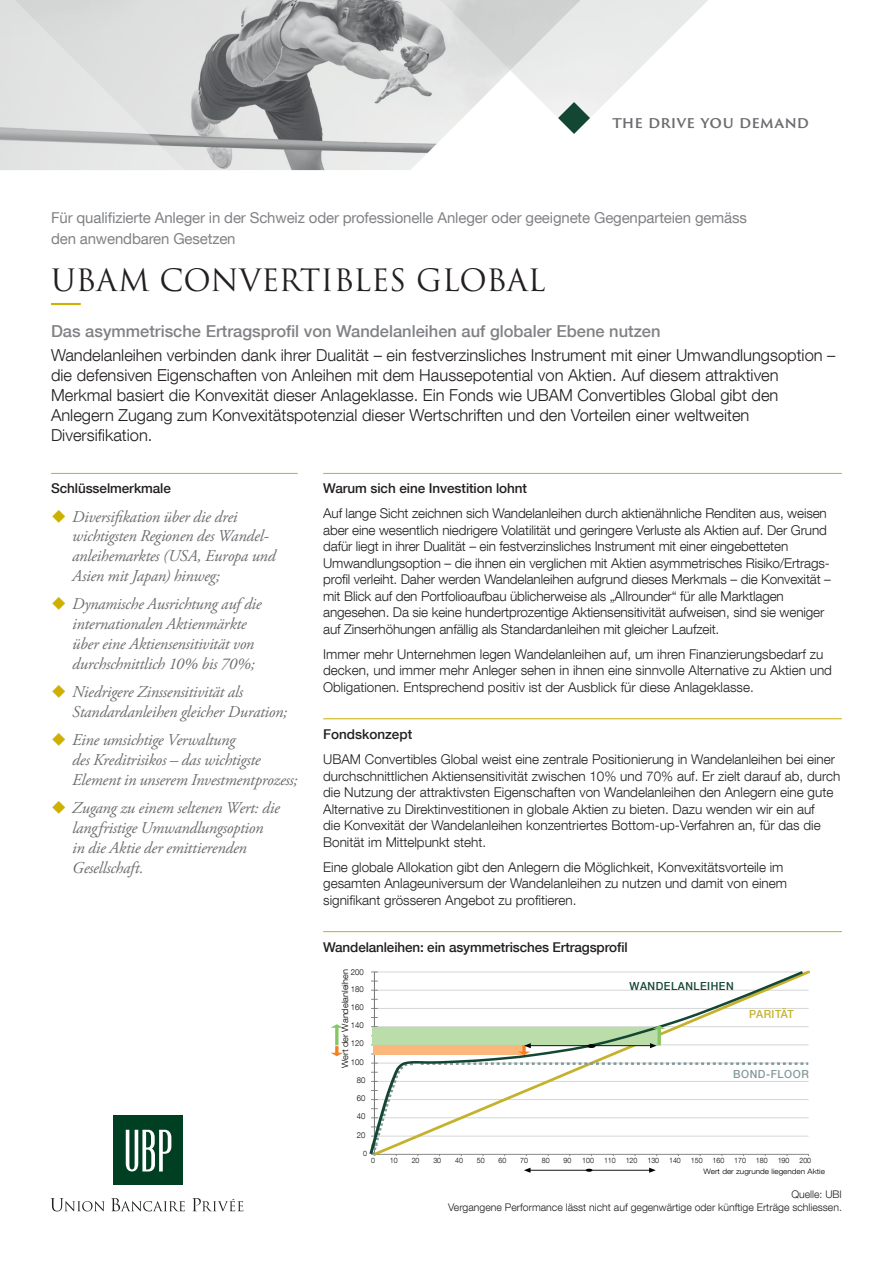
<style>
.page{position:relative;width:893px;height:1263px;background:#fff}
.page>*{position:absolute;margin:0;border:0;box-sizing:border-box;transform-origin:0 0}
.nom_du_fonds{font:30px "Trajan Pro 3";color:#231f20}
.t1{font:italic 16.5px/19.8px "Adobe Garamond Pro";letter-spacing:-.015em;color:#6c6d70}
.Texte_Intro{font:300 16.5px/19.8px "Helvetica Neue LT Com";color:#231f20}
.Texte_Intro-2{font:500 16.5px "Helvetica Neue LT Com";color:#808285}
.Tagline{font:600 15.45px "Trajan Sans Pro";letter-spacing:.005em;color:#6c6d70}
.t2{font:15px/21px "Helvetica Neue LT Com";letter-spacing:-.01em;color:#808285}
.Texte{font:300 13.5px/16.5px "Helvetica Neue LT Com";color:#231f20}
.Titre_Niv_2{font:500 13.5px "Helvetica Neue LT Com";letter-spacing:-.005em;color:#231f20}
.t3{font:500 11.1px "Helvetica Neue LT Com";letter-spacing:.05em;color:#144634;scale:.95 1}
.t4{font:500 11.1px "Helvetica Neue LT Com";letter-spacing:.05em;color:#839999;scale:.95 1}
.t5{font:500 11.1px "Helvetica Neue LT Com";letter-spacing:.015em;color:#c5b12a;scale:.95 1}
.Sources{font:300 10.5px "Helvetica Neue LT Com";color:#231f20}
.t6{font:300 8.7px "Helvetica Neue LT Com";color:#000001;scale:1.05 1}
.t7{font:300 8.1px "Helvetica Neue LT Com";color:#000001;scale:.95 1}
.t8{font:300 7.35px/10.8px "Helvetica Neue LT Com";color:#000001;scale:.95 1}
</style>
<div class="page">
<svg style="left:50px;top:1198px;width:55px;height:13px"></svg>
<svg style="left:111px;top:1198px;width:74px;height:13px"></svg>
<svg style="left:192px;top:1198px;width:51px;height:13px"></svg>
<div style="left:113px;top:1116px;width:70px;height:69px;background:#003f22"></div>
<svg style="left:126px;top:1130px;width:45px;height:41px"></svg>
<hr style="left:51px;top:303px;width:30px;height:2px;background:#ceb000">
<hr style="left:323px;top:473px;width:519px;height:1px;background:#ceb000">
<hr style="left:323px;top:718px;width:519px;height:1px;background:#ceb000">
<hr style="left:51px;top:473px;width:247px;height:1px;background:#ceb000">
<svg style="left:213px;top:0;width:297px;height:171px;background:#bebfbf"></svg>
<svg style="left:0;top:0;width:213px;height:170px;background:#d8d9d9"></svg>
<svg style="left:510px;top:0;width:198px;height:134px"></svg>
<hr style="left:323px;top:931px;width:519px;height:1px;background:#ceb000">
<hr style="left:335px;top:1027px;width:3px;height:18px;background:#84c664">
<svg style="left:331px;top:1024px;width:12px;height:4px"></svg>
<svg style="left:331px;top:1046px;width:12px;height:10px"></svg>
<hr style="left:529px;top:1170px;width:60px;height:1px;background:#000001">
<svg style="left:524px;top:1168px;width:6px;height:5px"></svg>
<svg style="left:586px;top:1169px;width:6px;height:3px"></svg>
<hr style="left:589px;top:1170px;width:61px;height:1px;background:#000001">
<svg style="left:649px;top:1168px;width:7px;height:5px"></svg>
<svg style="left:369px;top:971px;width:437px;height:183px"></svg>
<svg style="left:653px;top:1025px;width:12px;height:4px"></svg>
<svg style="left:370px;top:1043px;width:439px;height:113px"></svg>
<hr style="left:592px;top:1045px;width:59px;height:1px;background:#000001">
<hr style="left:530px;top:1045px;width:61px;height:1px;background:#000001">
<p class="Tagline" style="left:612px;top:111px;width:198px">THE DRIVE YOU DEMAND</p>
<p class="t2" style="left:51px;top:207px;width:697px">Für qualifizierte Anleger in der Schweiz oder professionelle Anleger oder geeignete Gegenparteien gemäss den anwendbaren Gesetzen</p>
<p class="nom_du_fonds" style="left:51px;top:260px;width:496px">UBAM CONVERTIBLES GLOBAL</p>
<p class="Texte_Intro-2" style="left:51px;top:321px;width:611px">Das asymmetrische Ertragsprofil von Wandelanleihen auf globaler Ebene nutzen</p>
<p class="Texte_Intro" style="left:51px;top:345px;width:786px">Wandelanleihen verbinden dank ihrer Dualität – ein festverzinsliches Instrument mit einer Umwandlungsoption – die defensiven Eigenschaften von Anleihen mit dem Haussepotential von Aktien. Auf diesem attraktiven Merkmal basiert die Konvexität dieser Anlageklasse. Ein Fonds wie UBAM Convertibles Global gibt den Anlegern Zugang zum Konvexitätspotenzial dieser Wertschriften und den Vorteilen einer weltweiten Diversifikation.</p>
<p class="Titre_Niv_2" style="left:51px;top:480px;width:121px">Schlüsselmerkmale</p>
<p class="t1" style="left:72px;top:507px;width:205px">Diversifikation über die drei wichtigsten Regionen des Wandel&shy;anleihemarktes (USA, Europa und<br>Asien mit Japan) hinweg;</p>
<p class="t1" style="left:72px;top:595px;width:191px">Dynamische Ausrichtung auf die internationalen Aktienmärkte über eine Aktiensensitivität von durchschnittlich 10% bis 70%;</p>
<p class="t1" style="left:72px;top:682px;width:216px">Niedrigere Zinssensitivität als<br>Standardanleihen gleicher Duration;</p>
<p class="t1" style="left:72px;top:730px;width:227px">Eine umsichtige Verwaltung<br>des Kreditrisikos – das wichtigste<br>Element in unserem Investmentprozess;</p>
<p class="t1" style="left:72px;top:798px;width:209px">Zugang zu einem seltenen Wert: die langfristige Umwandlungsoption in die Aktie der emittierenden<br>Gesellschaft.</p>
<p class="Titre_Niv_2" style="left:323px;top:480px;width:205px">Warum sich eine Investition lohnt</p>
<p class="Texte" style="left:323px;top:505px;width:509px">Auf lange Sicht zeichnen sich Wandelanleihen durch aktienähnliche Renditen aus, weisen aber eine wesentlich niedrigere Volatilität und geringere Verluste als Aktien auf. Der Grund dafür liegt in ihrer Dualität – ein festverzinsliches Instrument mit einer eingebetteten Umwandlungsoption – die ihnen ein verglichen mit Aktien asymmetrisches Risiko/Ertrags&shy;profil verleiht. Daher werden Wandelanleihen aufgrund dieses Merkmals – die Konvexität – mit Blick auf den Portfolioaufbau üblicherweise als „Allrounder“ für alle Marktlagen angesehen. Da sie keine hundertprozentige Aktiensensitivität aufweisen, sind sie weniger auf Zinserhöhungen anfällig als Standardanleihen mit gleicher Laufzeit.</p>
<p class="Texte" style="left:323px;top:645px;width:510px">Immer mehr Unternehmen legen Wandelanleihen auf, um ihren Finanzierungsbedarf zu decken, und immer mehr Anleger sehen in ihnen eine sinnvolle Alternative zu Aktien und<br>Obligationen. Entsprechend positiv ist der Ausblick für diese Anlageklasse.</p>
<p class="Titre_Niv_2" style="left:323px;top:726px;width:91px">Fondskonzept</p>
<p class="Texte" style="left:323px;top:751px;width:519px">UBAM Convertibles Global weist eine zentrale Positionierung in Wandelanleihen bei einer durchschnittlichen Aktiensensitivität zwischen 10% und 70% auf. Er zielt darauf ab, durch die Nutzung der attraktivsten Eigenschaften von Wandelanleihen den Anlegern eine gute Alternative zu Direktinvestitionen in globale Aktien zu bieten. Dazu wenden wir ein auf<br>die Konvexität der Wandelanleihen konzentriertes Bottom-up-Verfahren an, für das die Bonität im Mittelpunkt steht.</p>
<p class="Texte" style="left:323px;top:858px;width:465px">Eine globale Allokation gibt den Anlegern die Möglichkeit, Konvexitätsvorteile im gesamten Anlageuniversum der Wandelanleihen zu nutzen und damit von einem signifikant grösseren Angebot zu profitieren.</p>
<p class="Titre_Niv_2" style="left:323px;top:939px;width:306px">Wandelanleihen: ein asymmetrisches Ertragsprofil</p>
<p class="t7" style="left:351px;top:967px;width:15px">200</p>
<p class="t6" style="left:340px;top:1068px;width:96px;rotate:-90deg">Wert der Wandelanleihen</p>
<p class="t7" style="left:351px;top:984px;width:15px">180</p>
<p class="t7" style="left:351px;top:1002px;width:15px">160</p>
<p class="t7" style="left:351px;top:1020px;width:15px">140</p>
<p class="t7" style="left:351px;top:1038px;width:15px">120</p>
<p class="t7" style="left:351px;top:1057px;width:15px">100</p>
<p class="t7" style="left:357px;top:1075px;width:11px">80</p>
<p class="t7" style="left:357px;top:1093px;width:11px">60</p>
<p class="t7" style="left:357px;top:1111px;width:11px">40</p>
<p class="t7" style="left:357px;top:1130px;width:11px">20</p>
<p class="t8" style="left:363px;top:1148px;width:6px">0</p>
<p class="t3" style="left:629px;top:979px;width:111px">WANDELANLEIHEN</p>
<p class="t5" style="left:749px;top:1007px;width:48px">PARITÄT</p>
<p class="t4" style="left:733px;top:1067px;width:81px">BOND-FLOOR</p>
<p class="t8" style="left:371px;top:1155px;width:6px">0</p>
<p class="t8" style="left:390px;top:1155px;width:10px">10</p>
<p class="t8" style="left:412px;top:1155px;width:10px">20</p>
<p class="t8" style="left:433px;top:1155px;width:10px">30</p>
<p class="t8" style="left:455px;top:1155px;width:10px">40</p>
<p class="t8" style="left:477px;top:1155px;width:10px">50</p>
<p class="t8" style="left:498px;top:1155px;width:10px">60</p>
<p class="t8" style="left:520px;top:1155px;width:10px">70</p>
<p class="t8" style="left:542px;top:1155px;width:10px">80</p>
<p class="t8" style="left:564px;top:1155px;width:10px">90</p>
<p class="t8" style="left:582px;top:1155px;width:14px">100</p>
<p class="t8" style="left:604px;top:1155px;width:14px">110</p>
<p class="t8" style="left:626px;top:1155px;width:14px">120</p>
<p class="t8" style="left:647px;top:1155px;width:14px">130</p>
<p class="t8" style="left:669px;top:1155px;width:14px">140</p>
<p class="t8" style="left:691px;top:1155px;width:14px">150</p>
<p class="t8" style="left:713px;top:1155px;width:14px">160</p>
<p class="t8" style="left:734px;top:1155px;width:14px">170</p>
<p class="t8" style="left:756px;top:1155px;width:14px">180</p>
<p class="t8" style="left:778px;top:1155px;width:14px">190</p>
<p class="t8" style="left:703px;top:1155px;width:130px;text-indent:96px">200<br>Wert der zugrunde liegenden Aktie</p>
<p class="Sources" style="left:791px;top:1188px;width:52px">Quelle: UBI</p>
<p class="Sources" style="left:448px;top:1200px;width:395px">Vergangene Performance lässt nicht auf gegenwärtige oder künftige Erträge schliessen.</p>
</div>
